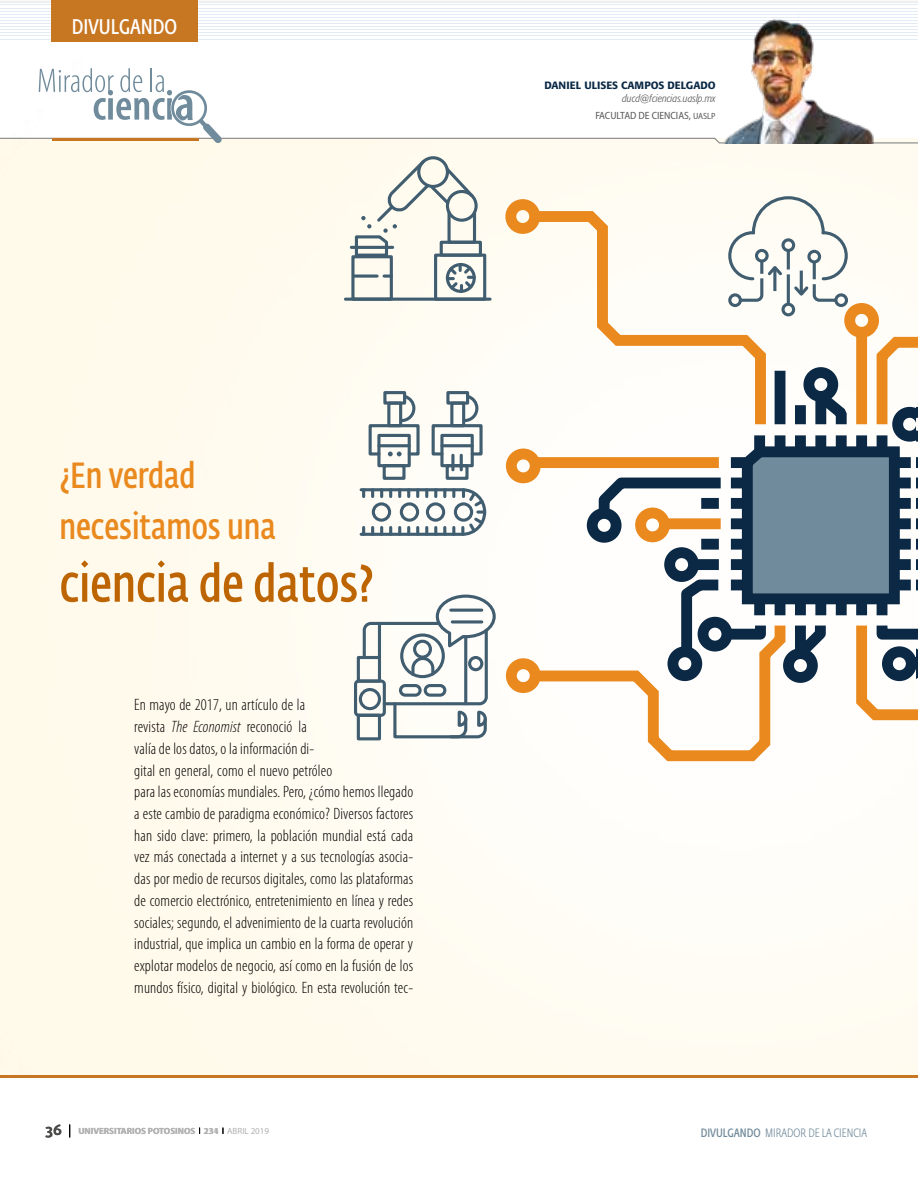
<style>
.page{position:relative;width:918px;height:1188px;background:#fff}
.page>*{position:absolute;margin:0;border:0;box-sizing:border-box;transform-origin:0 0}
.t1{font:600 52.5px "Fedra Sans Cond Std";color:#bd6503}
.t2{font:600 36px/50.4px "Fedra Sans Cond Std";color:#e9891e}
.t3{font:600 21px "Fedra Sans Cond Std";color:#fff}
.t4{font:300 condensed 16.5px/21.8px "Myriad Pro";letter-spacing:.01em;color:#000}
.t5{font:300 12px "Fedra Sans Cond Std";color:#718b9b}
.t6{font:500 10.5px "Formata";color:#0b2945}
.t7{font:semi-condensed 10.5px "Myriad Pro";color:#575756}
.t8{font:italic 300 condensed 10.5px "Formata";color:#575756}
.t9{font:700 9px "Myriad Pro";color:#b3b2b2}
.t10{font:9px "Myriad Pro";color:#b3b2b2}
.s1{font-size:9px}
.s2{font-style:italic}
.s3{font-family:"Daxline Pro";font-size:15px;color:#4a4a49}
.s4{font-weight:600}
.s5{font-weight:700}
</style>
<div class="page">
<img style="left:0;top:144px;width:918px;height:932px">
<hr style="left:0;top:39px;width:918px;height:1px;background:#165ca7">
<hr style="left:0;top:36px;width:918px;height:1px;background:#165ca7">
<hr style="left:0;top:32px;width:918px;height:1px;background:#165ca7">
<hr style="left:0;top:29px;width:918px;height:1px;background:#165ca7">
<hr style="left:0;top:26px;width:918px;height:1px;background:#165ca7">
<hr style="left:0;top:23px;width:918px;height:1px;background:#165ca7">
<hr style="left:0;top:20px;width:918px;height:1px;background:#165ca7">
<hr style="left:0;top:17px;width:918px;height:1px;background:#165ca7">
<hr style="left:0;top:14px;width:918px;height:1px;background:#165ca7">
<hr style="left:0;top:11px;width:918px;height:1px;background:#165ca7">
<hr style="left:0;top:8px;width:918px;height:1px;background:#165ca7">
<hr style="left:0;top:4px;width:918px;height:1px;background:#165ca7">
<svg style="left:0;top:1px;width:918px;height:2px"></svg>
<div style="left:51px;top:0;width:147px;height:41px;background:#c77622"></div>
<svg style="left:69px;top:1125px;width:1px;height:12px"></svg>
<hr style="left:0;top:1076px;width:918px;height:2px;background:#c77622">
<div style="left:505px;top:199px;width:35px;height:35px;border:11px solid #e9891e;border-radius:50%"></div>
<div style="left:506px;top:449px;width:35px;height:34px;border:11px solid #e9891e;border-radius:50%"></div>
<div style="left:506px;top:658px;width:35px;height:35px;border:11px solid #e9891e;border-radius:50%"></div>
<svg style="left:361px;top:593px;width:136px;height:147px"></svg>
<div style="left:424px;top:684px;width:22px;height:13px;border:3px solid #415d70;border-radius:5px"></div>
<div style="left:357px;top:656px;width:24px;height:27px;border:3px solid #415d70"></div>
<div style="left:354px;top:680px;width:32px;height:37px;border:3px solid #415d70;border-radius:3px"></div>
<div style="left:357px;top:714px;width:24px;height:26px;border:3px solid #415d70"></div>
<div style="left:359px;top:688px;width:22px;height:22px;border:3px solid #415d70;border-radius:50%"></div>
<div style="left:413px;top:640px;width:19px;height:19px;border:3px solid #415d70;border-radius:50%"></div>
<svg style="left:358px;top:487px;width:130px;height:50px"></svg>
<div style="left:377px;top:434px;width:34px;height:33px;border:3px solid #415d70"></div>
<div style="left:383px;top:464px;width:23px;height:16px;border:3px solid #415d70"></div>
<svg style="left:367px;top:393px;width:54px;height:64px"></svg>
<div style="left:383px;top:391px;width:23px;height:14px;border:3px solid #415d70"></div>
<div style="left:387px;top:402px;width:15px;height:25px;border:3px solid #415d70"></div>
<div style="left:440px;top:434px;width:34px;height:33px;border:3px solid #415d70"></div>
<div style="left:446px;top:464px;width:23px;height:16px;border:3px solid #415d70"></div>
<svg style="left:430px;top:393px;width:54px;height:64px"></svg>
<div style="left:446px;top:391px;width:23px;height:14px;border:3px solid #415d70"></div>
<div style="left:450px;top:402px;width:15px;height:25px;border:3px solid #415d70"></div>
<svg style="left:451px;top:455px;width:4px;height:15px"></svg>
<hr style="left:460px;top:455px;width:3px;height:15px;background:#415d70">
<hr style="left:345px;top:298px;width:145px;height:3px;background:#415d70">
<div style="left:434px;top:254px;width:52px;height:47px;border:3px solid #415d70"></div>
<div style="left:440px;top:241px;width:42px;height:16px;border:3px solid #415d70"></div>
<div style="left:351px;top:255px;width:42px;height:46px;border:3px solid #415d70"></div>
<hr style="left:351px;top:246px;width:42px;height:3px;background:#415d70">
<svg style="left:384px;top:275px;width:7px;height:3px"></svg>
<hr style="left:354px;top:275px;width:23px;height:3px;background:#415d70">
<div style="left:446px;top:263px;width:30px;height:30px;border:3px solid #415d70;border-radius:50%"></div>
<svg style="left:446px;top:264px;width:29px;height:28px"></svg>
<div style="left:446px;top:190px;width:32px;height:32px;border:3px solid #415d70;border-radius:50%"></div>
<div style="left:417px;top:156px;width:32px;height:32px;border:3px solid #415d70;border-radius:50%"></div>
<svg style="left:353px;top:157px;width:123px;height:101px"></svg>
<svg style="left:524px;top:195px;width:394px;height:569px"></svg>
<img style="left:696px;top:1px;width:181px;height:67px">
<svg style="left:0;top:68px;width:918px;height:76px"></svg>
<p class="t3" style="left:72px;top:15px;width:107px">DIVULGANDO</p>
<p class="t6" style="left:545px;top:79px;width:173px">DANIEL ULISES CAMPOS DELGADO</p>
<p class="t8" style="left:622px;top:92px;width:95px">ducd@fciencias.uaslp.mx</p>
<p class="t7" style="left:595px;top:109px;width:122px">FACULTAD DE CIENCIAS, <span class="s1">UASLP</span></p>
<h2 class="t2" style="left:60px;top:451px;width:218px">¿En verdad necesitamos una</h2>
<h1 class="t1" style="left:60px;top:552px;width:316px">ciencia de datos?</h1>
<p class="t4" style="left:134px;top:694px;width:281px">En mayo de 2017, un artículo de la<br>revista <span class="s2">The Economist</span> reconoció la<br>valía de los datos, o la información di-<br>gital en general, como el nuevo petróleo<br>para las economías mundiales. Pero, ¿cómo hemos llegado a este cambio de paradigma económico? Diversos factores han sido clave: primero, la población mundial está cada vez más conectada a internet y a sus tecnologías asocia&shy;das por medio de recursos digitales, como las plataformas de comercio electrónico, entretenimiento en línea y redes sociales; segundo, el advenimiento de la cuarta revolución industrial, que implica un cambio en la forma de operar y explotar modelos de negocio, así como en la fusión de los mundos físico, digital y biológico. En esta revolución tec-</p>
<p class="t9" style="left:46px;top:1125px;width:175px"><span class="s3">36</span> UNIVERSITARIOS POTOSINOS 231</p>
<p class="t5" style="left:701px;top:1125px;width:168px"><span class="s4">DIVULGANDO</span> MIRADOR DE LA CIENCIA</p>
<p class="t10" style="left:214px;top:1125px;width:57px"><span class="s5">4</span> ABRIL 2019</p>
</div>
